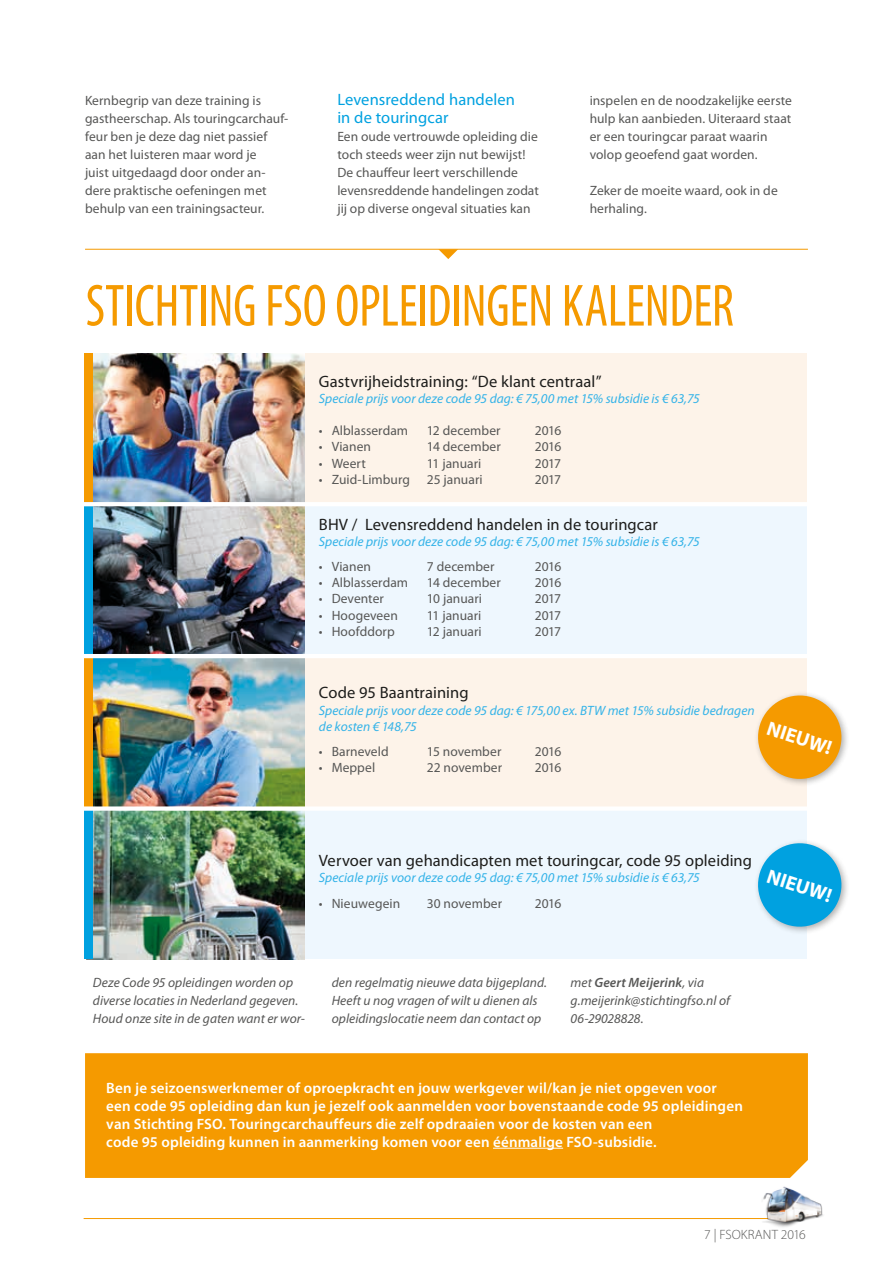
<style>
.page{position:relative;width:893px;height:1263px;background:#fff}
.page>*{position:absolute;margin:0;border:0;box-sizing:border-box;transform-origin:0 0}
.t1{font:condensed 60px "Myriad Pro";letter-spacing:-.005em;color:#f59a00;scale:.9 1}
.t2{font:700 19.95px "Myriad Pro";color:#fff}
.t3{font:16.5px "Myriad Pro";letter-spacing:.01em;color:#1d1d1b}
.t4{font:16.5px/18px "Myriad Pro";letter-spacing:.01em;color:#00a1e0}
.t5{font:600 15px/18px "Myriad Pro";letter-spacing:.01em;color:#fff}
.t6{font:13.5px/18px "Myriad Pro";letter-spacing:.005em;color:#575756}
.t7{font:italic 13.5px/16.2px "Myriad Pro";letter-spacing:.005em;color:#34b3e8}
.t8{font:italic 13.5px/18px "Myriad Pro";letter-spacing:.005em;color:#575756}
.t9{font:300 13.5px "Myriad Pro";color:#575756}
.s1{font-weight:600}
</style>
<div class="page">
<hr style="left:84px;top:1218px;width:717px;height:1px;background:#f59a00">
<img style="left:763px;top:1186px;width:60px;height:41px">
<div style="left:85px;top:1053px;width:723px;height:125px;background:#f59a00"></div>
<div style="left:193px;top:354px;width:613px;height:150px;background:#fdf3e9"></div>
<div style="left:193px;top:505px;width:613px;height:151px;background:#eef7fe"></div>
<div style="left:193px;top:809px;width:613px;height:150px;background:#eef7fe"></div>
<div style="left:193px;top:656px;width:613px;height:150px;background:#fdf3e9"></div>
<img style="left:93px;top:354px;width:212px;height:300px">
<img style="left:93px;top:658px;width:212px;height:301px">
<div style="left:85px;top:354px;width:8px;height:148px;background:#f59a00"></div>
<div style="left:85px;top:658px;width:8px;height:149px;background:#f59a00"></div>
<div style="left:85px;top:506px;width:8px;height:148px;background:#00a1e0"></div>
<div style="left:85px;top:811px;width:8px;height:148px;background:#00a1e0"></div>
<hr style="left:81px;top:502px;width:731px;height:4px;background:#fff">
<hr style="left:81px;top:654px;width:731px;height:4px;background:#fff">
<div style="left:84px;top:806px;width:728px;height:5px;background:#fff"></div>
<div style="left:754px;top:691px;width:96px;height:96px;background:#1d1d1b;opacity:.35"></div>
<svg style="left:754px;top:690px;width:92px;height:94px"></svg>
<div style="left:754px;top:839px;width:96px;height:96px;background:#1d1d1b;opacity:.35"></div>
<svg style="left:754px;top:838px;width:92px;height:94px"></svg>
<hr style="left:493px;top:1148px;width:70px;height:1px;background:#fff">
<hr style="left:85px;top:249px;width:723px;height:1px;background:#f59a00">
<svg style="left:438px;top:249px;width:20px;height:10px"></svg>
<p class="t6" style="left:85px;top:91px;width:205px">Kernbegrip van deze training is gastheerschap. Als touringcarchauf&shy;feur ben je deze dag niet passief aan het luisteren maar word je<br>juist uitgedaagd door onder an&shy;dere praktische oefeningen met behulp van een trainingsacteur.</p>
<p class="t4" style="left:337px;top:90px;width:179px">Levensreddend handelen in de touringcar</p>
<p class="t6" style="left:337px;top:127px;width:203px">Een oude vertrouwde opleiding die toch steeds weer zijn nut bewijst!<br>De chauffeur leert verschillende levensreddende handelingen zodat jij op diverse ongeval situaties kan</p>
<p class="t6" style="left:590px;top:91px;width:204px">inspelen en de noodzakelijke eerste hulp kan aanbieden. Uiteraard staat er een touringcar paraat waarin volop geoefend gaat worden.</p>
<p class="t6" style="left:590px;top:181px;width:190px">Zeker de moeite waard, ook in de herhaling.</p>
<h1 class="t1" style="left:86px;top:273px;width:722px">STICHTING FSO OPLEIDINGEN KALENDER</h1>
<p class="t3" style="left:319px;top:371px;width:284px">Gastvrijheidstraining: “De klant centraal”</p>
<p class="t7" style="left:319px;top:391px;width:382px">Speciale prijs voor deze code 95 dag: € 75,00 met 15% subsidie is € 63,75</p>
<p class="t6" style="left:319px;top:421px;width:91px">• Alblasserdam</p>
<p class="t6" style="left:427px;top:421px;width:75px">12 december</p>
<p class="t6" style="left:535px;top:421px;width:28px">2016</p>
<p class="t6" style="left:319px;top:438px;width:54px">• Vianen</p>
<p class="t6" style="left:427px;top:438px;width:75px">14 december</p>
<p class="t6" style="left:535px;top:438px;width:28px">2016</p>
<p class="t6" style="left:319px;top:454px;width:49px">• Weert</p>
<p class="t6" style="left:427px;top:454px;width:56px">11 januari</p>
<p class="t6" style="left:535px;top:454px;width:28px">2017</p>
<p class="t6" style="left:319px;top:470px;width:165px">• Zuid-Limburg 25 januari</p>
<p class="t6" style="left:535px;top:470px;width:28px">2017</p>
<p class="t3" style="left:319px;top:514px;width:341px">BHV / Levensreddend handelen in de touringcar</p>
<p class="t7" style="left:319px;top:533px;width:382px">Speciale prijs voor deze code 95 dag: € 75,00 met 15% subsidie is € 63,75</p>
<p class="t6" style="left:319px;top:557px;width:54px">• Vianen</p>
<p class="t6" style="left:427px;top:557px;width:69px">7 december</p>
<p class="t6" style="left:535px;top:557px;width:28px">2016</p>
<p class="t6" style="left:319px;top:573px;width:91px">• Alblasserdam</p>
<p class="t6" style="left:427px;top:573px;width:75px">14 december</p>
<p class="t6" style="left:535px;top:573px;width:28px">2016</p>
<p class="t6" style="left:319px;top:590px;width:67px">• Deventer</p>
<p class="t6" style="left:427px;top:590px;width:57px">10 januari</p>
<p class="t6" style="left:535px;top:590px;width:28px">2017</p>
<p class="t6" style="left:319px;top:606px;width:80px">• Hoogeveen</p>
<p class="t6" style="left:427px;top:606px;width:56px">11 januari</p>
<p class="t6" style="left:535px;top:606px;width:28px">2017</p>
<p class="t6" style="left:319px;top:622px;width:77px">• Hoofddorp</p>
<p class="t6" style="left:427px;top:622px;width:56px">12 januari</p>
<p class="t6" style="left:535px;top:622px;width:28px">2017</p>
<p class="t3" style="left:319px;top:683px;width:151px">Code 95 Baantraining</p>
<p class="t7" style="left:319px;top:702px;width:437px">Speciale prijs voor deze code 95 dag: € 175,00 ex. BTW met 15% subsidie bedragen de kosten € 148,75</p>
<p class="t6" style="left:319px;top:742px;width:71px">• Barneveld</p>
<p class="t6" style="left:427px;top:742px;width:76px">15 november</p>
<p class="t6" style="left:535px;top:742px;width:28px">2016</p>
<p class="t6" style="left:319px;top:758px;width:58px">• Meppel</p>
<p class="t6" style="left:427px;top:758px;width:77px">22 november</p>
<p class="t6" style="left:535px;top:758px;width:28px">2016</p>
<h2 class="t2" style="left:771px;top:717px;width:68px;rotate:18deg">NIEUW!</h2>
<p class="t3" style="left:319px;top:850px;width:435px">Vervoer van gehandicapten met touringcar, code 95 opleiding</p>
<p class="t7" style="left:319px;top:870px;width:382px">Speciale prijs voor deze code 95 dag: € 75,00 met 15% subsidie is € 63,75</p>
<p class="t6" style="left:319px;top:894px;width:83px">• Nieuwegein</p>
<p class="t6" style="left:427px;top:894px;width:77px">30 november</p>
<p class="t6" style="left:535px;top:894px;width:28px">2016</p>
<h2 class="t2" style="left:771px;top:865px;width:68px;rotate:18deg">NIEUW!</h2>
<p class="t8" style="left:93px;top:974px;width:213px">Deze Code 95 opleidingen worden op diverse locaties in Nederland gegeven.<br>Houd onze site in de gaten want er wor-</p>
<p class="t8" style="left:332px;top:974px;width:217px">den regelmatig nieuwe data bijgepland.<br>Heeft u nog vragen of wilt u dienen als opleidingslocatie neem dan contact op</p>
<p class="t8" style="left:571px;top:974px;width:161px">met <span class="s1">Geert Meijerink</span>, via g.meijerink@stichtingfso.nl of<br>06-29028828.</p>
<p class="t5" style="left:106px;top:1078px;width:638px">Ben je seizoenswerknemer of oproepkracht en jouw werkgever wil/kan je niet opgeven voor een code 95 opleiding dan kun je jezelf ook aanmelden voor bovenstaande code 95 opleidingen van Stichting FSO. Touringcarchauffeurs die zelf opdraaien voor de kosten van een<br>code 95 opleiding kunnen in aanmerking komen voor een éénmalige FSO-subsidie.</p>
<p class="t9" style="left:704px;top:1226px;width:103px">7 | FSOKRANT 2016</p>
</div>
